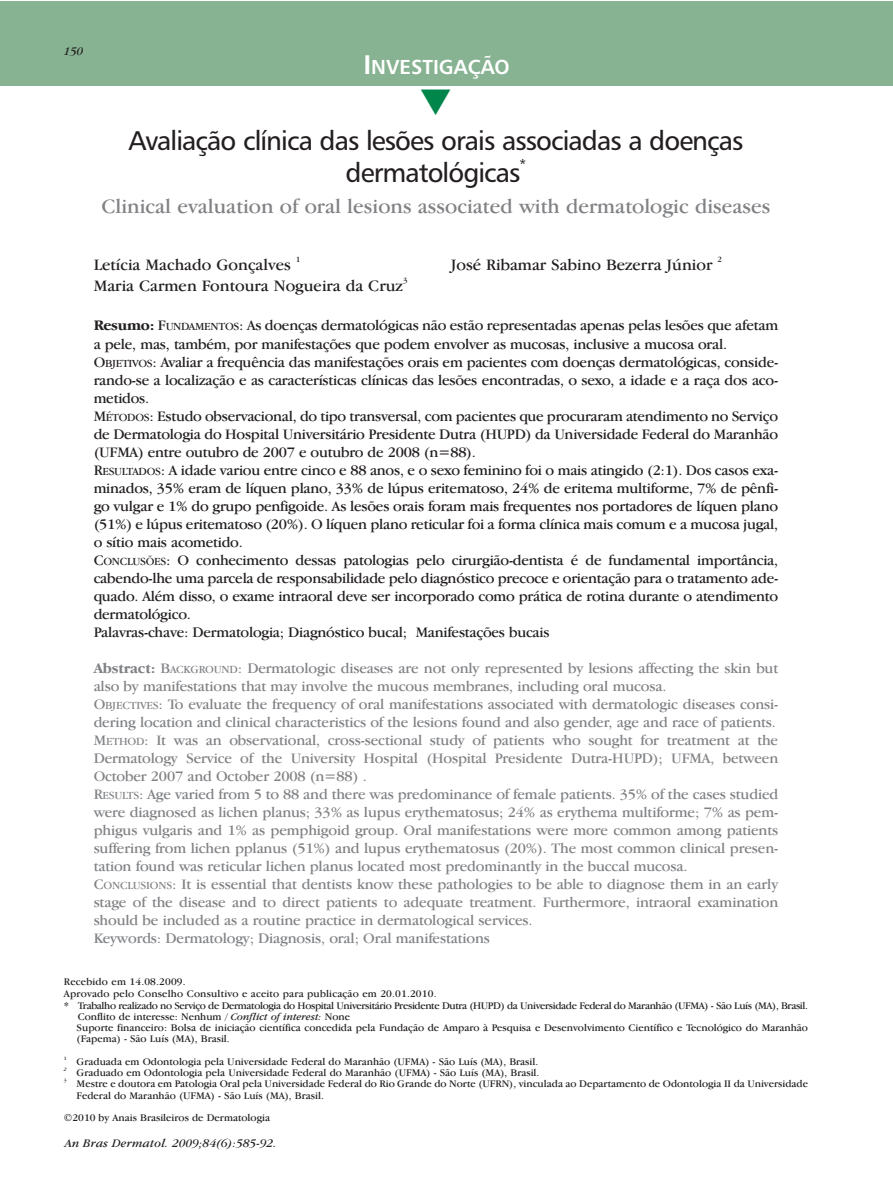
<style>
.page{position:relative;width:893px;height:1191px;background:#fff}
.page>*{position:absolute;margin:0;border:0;box-sizing:border-box;transform-origin:0 0}
.t1{font:27px/31.5px "Humanist 777 BT Roman B";letter-spacing:-.035em;color:#231f20;text-align:center}
.t2{font:21px "Garamond IT Cby BT";color:#808285}
.t3{font:20.25px "Humanist 777 BT Bold B";color:#fff}
.t4{font:16.5px "Garamond IT Cby BT";color:#231f20}
.t5{font:15px/18px "Garamond IT Cby BT";letter-spacing:-.015em;color:#231f20}
.t6{font:15px/18px "Garamond IT Cby BT";letter-spacing:-.01em;color:#808285}
.t7{font:13.5px "Humanist 777 BT Roman B";color:#231f20}
.t8{font:italic 12px "Garamond IT Cby BT";letter-spacing:.015em;color:#231f20}
.t9{font:10.5px/11.2px "Garamond IT Cby BT";color:#231f20}
.t10{font:8.25px "Garamond IT Cby BT";color:#231f20}
.t11{font:5.25px "Garamond IT Cby BT";color:#231f20}
.t12{font:italic 5.25px "Garamond IT Cby BT";color:#231f20}
.s1{font-size:27px}
.s2{font-weight:700}
.s3{font-size:11.25px}
.s4{font-style:italic}
</style>
<div class="page">
<div style="left:0;top:1px;width:892px;height:85px;background:#87b392"></div>
<p class="t8" style="left:64px;top:47px;width:21px">150</p>
<h3 class="t3" style="left:363px;top:59px;width:148px"><span class="s1">I</span>NVESTIGAÇÃO</h3>
<h1 class="t1" style="left:128px;top:127px;width:616px">Avaliação clínica das lesões orais associadas a doenças dermatológicas</h1>
<p class="t7" style="left:520px;top:159px;width:8px">*</p>
<h2 class="t2" style="left:101px;top:199px;width:670px">Clinical evaluation of oral lesions associated with dermatologic diseases</h2>
<p class="t4" style="left:94px;top:258px;width:199px">Letícia Machado Gonçalves</p>
<p class="t10" style="left:296px;top:256px;width:6px">1</p>
<p class="t4" style="left:451px;top:258px;width:263px">José Ribamar Sabino Bezerra Júnior</p>
<p class="t10" style="left:717px;top:256px;width:6px">2</p>
<p class="t4" style="left:94px;top:279px;width:311px">Maria Carmen Fontoura Nogueira da Cruz</p>
<p class="t10" style="left:403px;top:277px;width:6px">3</p>
<p class="t5" style="left:94px;top:318px;width:686px"><span class="s2">Resumo:</span> F<span class="s3">UNDAMENTOS</span>: As doenças dermatológicas não estão representadas apenas pelas lesões que afetam a pele, mas, também, por manifestações que podem envolver as mucosas, inclusive a mucosa oral.<br>O<span class="s3">BJETIVOS</span>: Avaliar a frequência das manifestações orais em pacientes com doenças dermatológicas, conside&shy;rando-se a localização e as características clínicas das lesões encontradas, o sexo, a idade e a raça dos aco&shy;metidos.<br>M<span class="s3">ÉTODOS</span>: Estudo observacional, do tipo transversal, com pacientes que procuraram atendimento no Serviço de Dermatologia do Hospital Universitário Presidente Dutra (HUPD) da Universidade Federal do Maranhão (UFMA) entre outubro de 2007 e outubro de 2008 (n=88).<br>R<span class="s3">ESULTADOS</span>: A idade variou entre cinco e 88 anos, e o sexo feminino foi o mais atingido (2:1). Dos casos exa&shy;minados, 35% eram de líquen plano, 33% de lúpus eritematoso, 24% de eritema multiforme, 7% de pênfi&shy;go vulgar e 1% do grupo penfigoide. As lesões orais foram mais frequentes nos portadores de líquen plano (51%) e lúpus eritematoso (20%). O líquen plano reticular foi a forma clínica mais comum e a mucosa jugal, o sítio mais acometido.<br>C<span class="s3">ONCLUSÕES</span>: O conhecimento dessas patologias pelo cirurgião-dentista é de fundamental importância, cabendo-lhe uma parcela de responsabilidade pelo diagnóstico precoce e orientação para o tratamento ade&shy;quado. Além disso, o exame intraoral deve ser incorporado como prática de rotina durante o atendimento dermatológico.<br>Palavras-chave: Dermatologia; Diagnóstico bucal; Manifestações bucais</p>
<p class="t6" style="left:94px;top:660px;width:686px"><span class="s2">Abstract:</span> B<span class="s3">ACKGROUND</span>: Dermatologic diseases are not only represented by lesions affecting the skin but also by manifestations that may involve the mucous membranes, including oral mucosa.<br>O<span class="s3">BJECTIVES</span>: To evaluate the frequency of oral manifestations associated with dermatologic diseases consi&shy;dering location and clinical characteristics of the lesions found and also gender, age and race of patients.<br>M<span class="s3">ETHOD</span>: It was an observational, cross-sectional study of patients who sought for treatment at the Dermatology Service of the University Hospital (Hospital Presidente Dutra-HUPD); UFMA, between October 2007 and October 2008 (n=88) .<br>R<span class="s3">ESULTS</span>: Age varied from 5 to 88 and there was predominance of female patients. 35% of the cases studied were diagnosed as lichen planus; 33% as lupus erythematosus; 24% as erythema multiforme; 7% as pem&shy;phigus vulgaris and 1% as pemphigoid group. Oral manifestations were more common among patients suffering from lichen pplanus (51%) and lupus erythematosus (20%). The most common clinical presen&shy;tation found was reticular lichen planus located most predominantly in the buccal mucosa.<br>C<span class="s3">ONCLUSIONS</span>: It is essential that dentists know these pathologies to be able to diagnose them in an early stage of the disease and to direct patients to adequate treatment. Furthermore, intraoral examination should be included as a routine practice in dermatological services.<br>Keywords: Dermatology; Diagnosis, oral; Oral manifestations</p>
<p class="t9" style="left:64px;top:975px;width:374px;line-height:12.6px">Recebido em 14.08.2009.<br>Aprovado pelo Conselho Consultivo e aceito para publicação em 20.01.2010.</p>
<p class="t9" style="left:77px;top:1000px;width:733px;text-indent:-13px">* Trabalho realizado no Serviço de Dermatologia do Hospital Universitário Presidente Dutra (HUPD) da Universidade Federal do Maranhão (UFMA) - São Luís (MA), Brasil.<br>Conflito de interesse: Nenhum / <span class="s4">Conflict of interest:</span> None<br>Suporte financeiro: Bolsa de iniciação científica concedida pela Fundação de Amparo à Pesquisa e Desenvolvimento Científico e Tecnológico do Maranhão (Fapema) - São Luís (MA), Brasil.</p>
<p class="t11" style="left:64px;top:1056px;width:4px">1</p>
<p class="t9" style="left:77px;top:1056px;width:463px">Graduada em Odontologia pela Universidade Federal do Maranhão (UFMA) - São Luís (MA), Brasil.</p>
<p class="t12" style="left:64px;top:1067px;width:4px">2</p>
<p class="t9" style="left:77px;top:1068px;width:464px">Graduado em Odontologia pela Universidade Federal do Maranhão (UFMA) - São Luís (MA), Brasil.</p>
<p class="t11" style="left:64px;top:1078px;width:4px">3</p>
<p class="t9" style="left:77px;top:1079px;width:733px">Mestre e doutora em Patologia Oral pela Universidade Federal do Rio Grande do Norte (UFRN), vinculada ao Departamento de Odontologia II da Universidade<br>Federal do Maranhão (UFMA) - São Luís (MA), Brasil.</p>
<p class="t9" style="left:64px;top:1113px;width:208px">©2010 by Anais Brasileiros de Dermatologia</p>
<p class="t8" style="left:65px;top:1138px;width:213px">An Bras Dermatol. 2009;84(6):585-92.</p>
</div>
